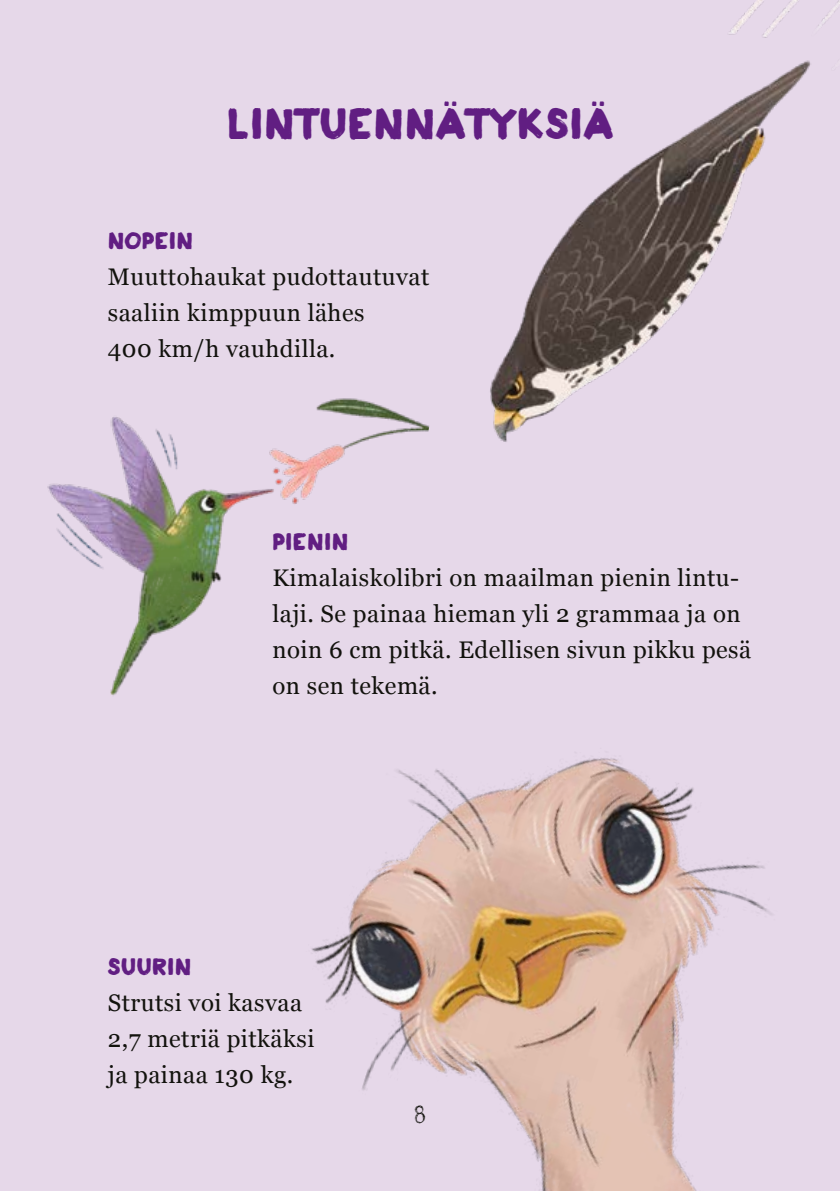
<style>
.page{position:relative;width:840px;height:1191px;background:#fff}
.page>*{position:absolute;margin:0;border:0;box-sizing:border-box;transform-origin:0 0}
.t1{font:44px "Plakkaat";letter-spacing:.02em;color:#611e82}
.t2{font:24px/36px "Georgia";letter-spacing:.02em;color:#12120d}
.t3{font:24px "Plakkaat";letter-spacing:.02em;color:#611e82}
.t4{font:18px "Love Ya Like A Sister";color:#12120d}
</style>
<div class="page">
<div style="left:0;top:0;width:839px;height:1191px;background:#e6d8e9"></div>
<img style="left:311px;top:758px;width:461px;height:433px">
<img style="left:47px;top:398px;width:293px;height:298px">
<img style="left:340px;top:0;width:499px;height:458px">
<h1 class="t1" style="left:227px;top:95px;width:387px">LINTUENNÄTYKSIÄ</h1>
<p class="t3" style="left:108px;top:226px;width:87px">NOPEIN</p>
<p class="t2" style="left:108px;top:258px;width:323px">Muuttohaukat pudottautuvat saaliin kimppuun lähes<br>400 km/h vauhdilla.</p>
<p class="t3" style="left:272px;top:526px;width:77px">PIENIN</p>
<p class="t2" style="left:272px;top:558px;width:480px">Kimalaiskolibri on maailman pienin lintu&shy;laji. Se painaa hieman yli 2 grammaa ja on noin 6 cm pitkä. Edellisen sivun pikku pesä on sen tekemä.</p>
<p class="t3" style="left:108px;top:951px;width:85px">SUURIN</p>
<p class="t2" style="left:108px;top:984px;width:208px">Strutsi voi kasvaa<br>2,7 metriä pitkäksi ja painaa 130 kg.</p>
<p class="t4" style="left:414px;top:1100px;width:13px">8</p>
</div>
